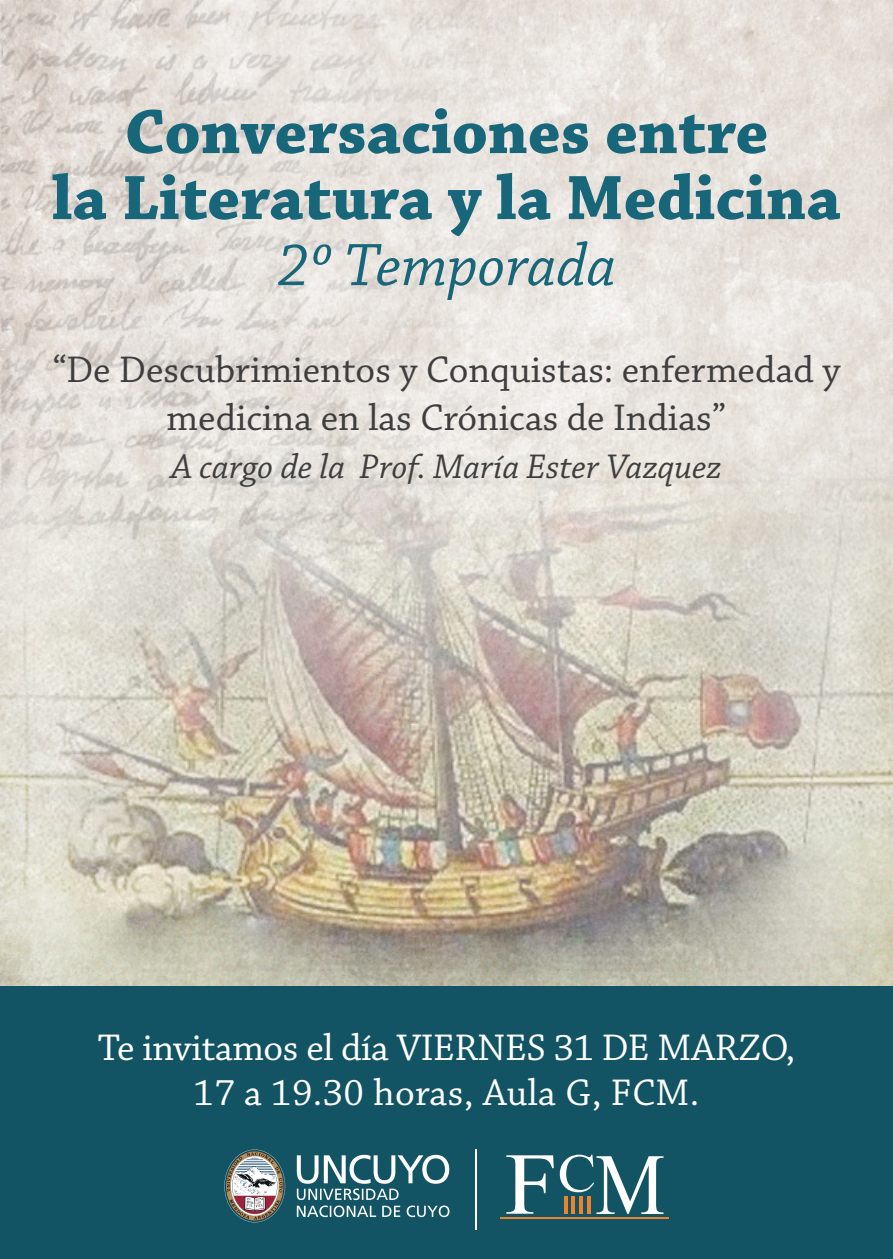
<style>
.page{position:relative;width:893px;height:1259px;background:#fff}
.page>*{position:absolute;margin:0;border:0;box-sizing:border-box;transform-origin:0 0}
.t1{font:700 66px "Chaparral Pro";color:#186679}
.t2{font:italic 63px "Chaparral Pro";color:#186679}
.t3{font:39px/48px "Chaparral Pro";color:#3e3e3f;text-align:center}
.t4{font:39px "Chaparral Pro";letter-spacing:-.005em;color:#fff}
.t5{font:italic 36px "Chaparral Pro";color:#3e3e3f}
</style>
<div class="page">
<img style="left:0;top:0;width:893px;height:986px">
<div style="left:0;top:986px;width:893px;height:273px;background:#125464"></div>
<svg style="left:224px;top:1149px;width:61px;height:73px"></svg>
<svg style="left:297px;top:1154px;width:152px;height:63px"></svg>
<hr style="left:500px;top:1217px;width:169px;height:2px;background:#ed832f">
<svg style="left:506px;top:1155px;width:48px;height:58px"></svg>
<svg style="left:560px;top:1154px;width:103px;height:60px"></svg>
<hr style="left:475px;top:1149px;width:2px;height:80px;background:#fff">
<p class="t1" style="left:125px;top:93px;width:645px">Conversaciones entre</p>
<p class="t1" style="left:52px;top:159px;width:790px">la Literatura y la Medicina</p>
<p class="t2" style="left:277px;top:230px;width:340px">2º Temporada</p>
<p class="t3" style="left:53px;top:347px;width:789px">“De Descubrimientos y Conquistas: enfermedad y medicina en las Crónicas de Indias”</p>
<p class="t5" style="left:171px;top:447px;width:552px">A cargo de la Prof. María Ester Vazquez</p>
<p class="t4" style="left:98px;top:1026px;width:699px">Te invitamos el día VIERNES 31 DE MARZO,</p>
<p class="t4" style="left:194px;top:1071px;width:507px">17 a 19.30 horas, Aula G, FCM.</p>
</div>
